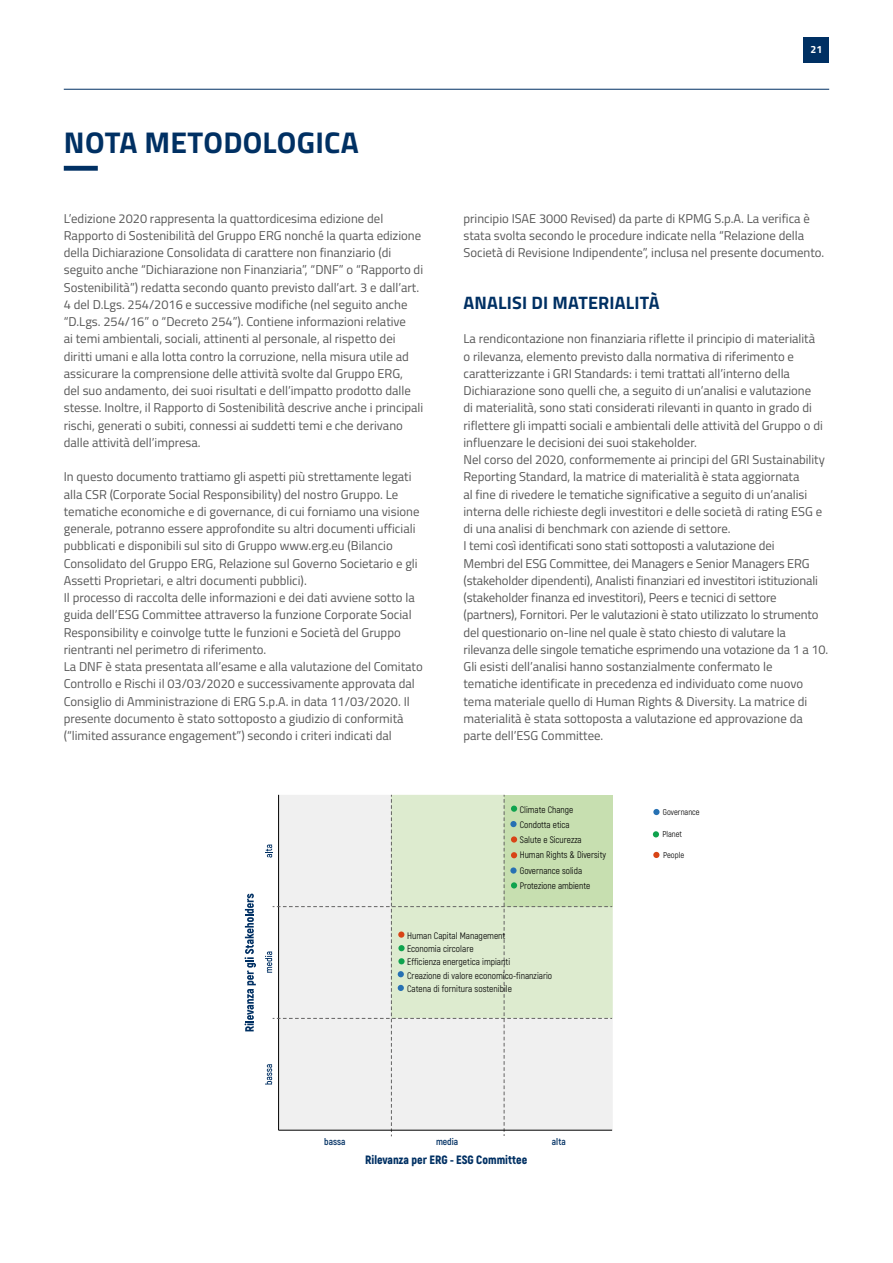
<style>
.page{position:relative;width:893px;height:1263px;background:#fff}
.page>*{position:absolute;margin:0;border:0;box-sizing:border-box;transform-origin:0 0}
.t1{font:700 30px "Titillium Web";letter-spacing:.01em;color:#003063}
.t2{font:700 18px "Titillium Web";letter-spacing:.01em;color:#003063}
.t3{font:12.75px/17.2px "Titillium Web";color:#575757}
.t4{font:900 12.15px "Akrobat";color:#003063}
.t5{font:700 10.5px "Titillium Web";color:#fff}
.t6{font:700 9.6px "Akrobat";color:#003063}
.t7{font:9.45px/15.3px "Akrobat";color:#000}
.t8{font:8.4px "Akrobat";color:#000}
</style>
<div class="page">
<div style="left:804px;top:37px;width:25px;height:25px;background:#003063"></div>
<hr style="left:64px;top:89px;width:765px;height:1px;background:#003063">
<div style="left:64px;top:166px;width:34px;height:5px;background:#003063"></div>
<svg style="left:244px;top:893px;width:12px;height:138px"></svg>
<svg style="left:653px;top:809px;width:6px;height:6px"></svg>
<svg style="left:653px;top:831px;width:6px;height:6px"></svg>
<svg style="left:653px;top:852px;width:6px;height:6px"></svg>
<svg style="left:265px;top:795px;width:347px;height:341px"></svg>
<div style="left:398px;top:931px;width:6px;height:7px;background:#d84416;border-radius:50%"></div>
<h1 class="t1" style="left:64px;top:120px;width:296px">NOTA METODOLOGICA</h1>
<p class="t3" style="left:64px;top:209px;width:361px">L’edizione 2020 rappresenta la quattordicesima edizione del Rapporto di Sostenibilità del Gruppo ERG nonché la quarta edizione della Dichiarazione Consolidata di carattere non finanziario (di seguito anche “Dichiarazione non Finanziaria”, “DNF” o “Rapporto di Sostenibilità”) redatta secondo quanto previsto dall’art. 3 e dall’art.<br>4 del D.Lgs. 254/2016 e successive modifiche (nel seguito anche “D.Lgs. 254/16” o “Decreto 254”). Contiene informazioni relative<br>ai temi ambientali, sociali, attinenti al personale, al rispetto dei diritti umani e alla lotta contro la corruzione, nella misura utile ad assicurare la comprensione delle attività svolte dal Gruppo ERG,<br>del suo andamento, dei suoi risultati e dell’impatto prodotto dalle stesse. Inoltre, il Rapporto di Sostenibilità descrive anche i principali rischi, generati o subiti, connessi ai suddetti temi e che derivano dalle attività dell’impresa.</p>
<p class="t3" style="left:64px;top:468px;width:361px">In questo documento trattiamo gli aspetti più strettamente legati alla CSR (Corporate Social Responsibility) del nostro Gruppo. Le tematiche economiche e di governance, di cui forniamo una visione generale, potranno essere approfondite su altri documenti ufficiali pubblicati e disponibili sul sito di Gruppo www.erg.eu (Bilancio Consolidato del Gruppo ERG, Relazione sul Governo Societario e gli Assetti Proprietari, e altri documenti pubblici).<br>Il processo di raccolta delle informazioni e dei dati avviene sotto la guida dell’ESG Committee attraverso la funzione Corporate Social Responsibility e coinvolge tutte le funzioni e Società del Gruppo rientranti nel perimetro di riferimento.<br>La DNF è stata presentata all’esame e alla valutazione del Comitato Controllo e Rischi il 03/03/2020 e successivamente approvata dal Consiglio di Amministrazione di ERG S.p.A. in data 11/03/2020. Il presente documento è stato sottoposto a giudizio di conformità (“limited assurance engagement”) secondo i criteri indicati dal</p>
<p class="t5" style="left:810px;top:41px;width:13px">21</p>
<p class="t3" style="left:463px;top:209px;width:362px">principio ISAE 3000 Revised) da parte di KPMG S.p.A. La verifica è stata svolta secondo le procedure indicate nella “Relazione della<br>Società di Revisione Indipendente”, inclusa nel presente documento.</p>
<h2 class="t2" style="left:464px;top:289px;width:198px">ANALISI DI MATERIALITÀ</h2>
<p class="t3" style="left:463px;top:330px;width:366px">La rendicontazione non finanziaria riflette il principio di materialità<br>o rilevanza, elemento previsto dalla normativa di riferimento e caratterizzante i GRI Standards: i temi trattati all’interno della Dichiarazione sono quelli che, a seguito di un’analisi e valutazione<br>di materialità, sono stati considerati rilevanti in quanto in grado di riflettere gli impatti sociali e ambientali delle attività del Gruppo o di influenzare le decisioni dei suoi stakeholder.<br>Nel corso del 2020, conformemente ai principi del GRI Sustainability Reporting Standard, la matrice di materialità è stata aggiornata<br>al fine di rivedere le tematiche significative a seguito di un’analisi interna delle richieste degli investitori e delle società di rating ESG e di una analisi di benchmark con aziende di settore.<br>I temi così identificati sono stati sottoposti a valutazione dei<br>Membri del ESG Committee, dei Managers e Senior Managers ERG (stakeholder dipendenti), Analisti finanziari ed investitori istituzionali (stakeholder finanza ed investitori), Peers e tecnici di settore (partners), Fornitori. Per le valutazioni è stato utilizzato lo strumento del questionario on-line nel quale è stato chiesto di valutare la rilevanza delle singole tematiche esprimendo una votazione da 1 a 10.<br>Gli esisti dell’analisi hanno sostanzialmente confermato le tematiche identificate in precedenza ed individuato come nuovo tema materiale quello di Human Rights &amp; Diversity. La matrice di materialità è stata sottoposta a valutazione ed approvazione da parte dell’ESG Committee.</p>
<p class="t7" style="left:520px;top:802px;width:88px">Climate Change<br>Condotta etica<br>Salute e Sicurezza<br>Human Rights &amp; Diversity<br>Governance solida<br>Protezione ambiente</p>
<p class="t8" style="left:663px;top:807px;width:38px">Governance</p>
<p class="t8" style="left:662px;top:829px;width:21px">Planet</p>
<p class="t8" style="left:663px;top:850px;width:22px">People</p>
<p class="t7" style="left:407px;top:929px;width:147px;line-height:13.4px">Human Capital Management<br>Economia circolare<br>Efficienza energetica impianti<br>Creazione di valore economico-finanziario<br>Catena di fornitura sostenibile</p>
<p class="t6" style="left:324px;top:1135px;width:23px">bassa</p>
<p class="t6" style="left:436px;top:1135px;width:24px">media</p>
<p class="t6" style="left:552px;top:1135px;width:15px">alta</p>
<p class="t4" style="left:365px;top:1152px;width:164px">Rilevanza per ERG - ESG Committee</p>
</div>
